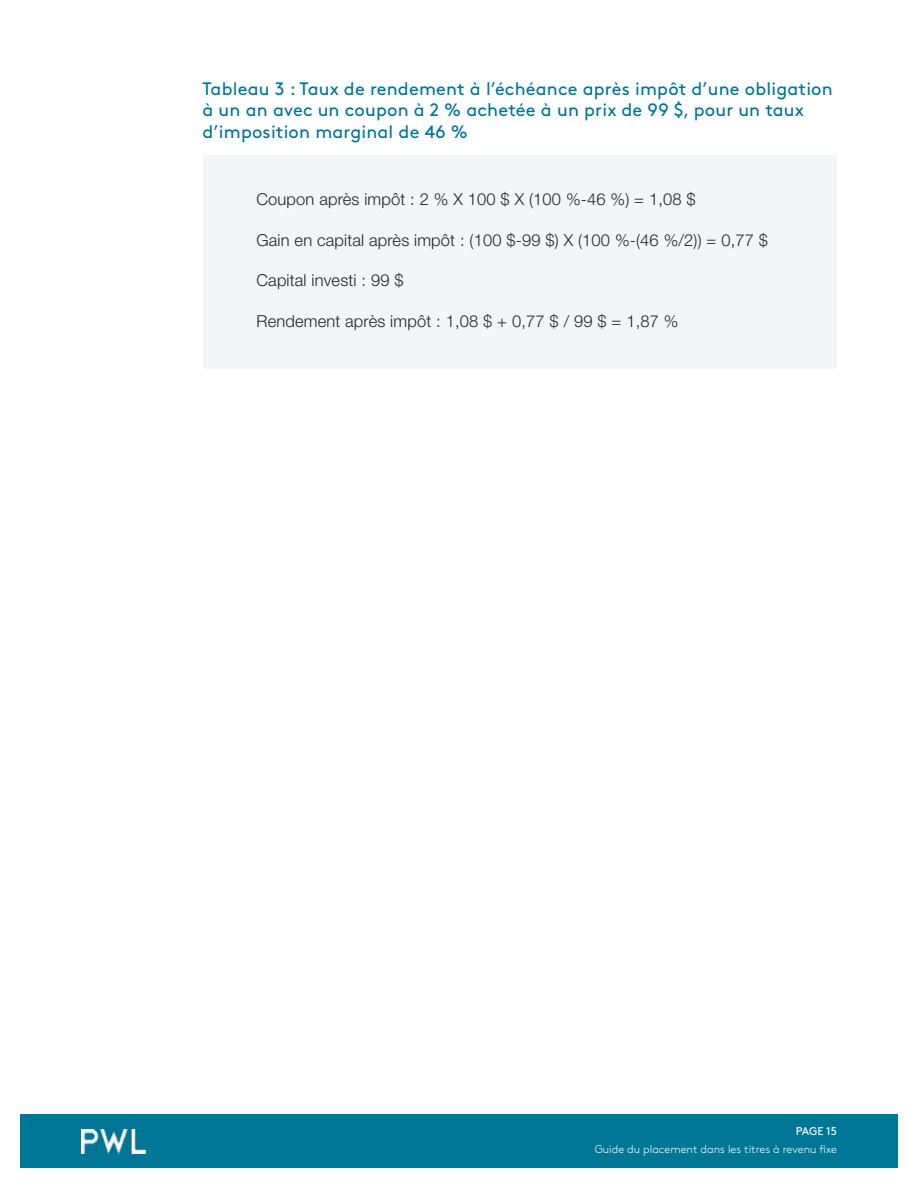
<style>
.page{position:relative;width:918px;height:1188px;background:#fff}
.page>*{position:absolute;margin:0;border:0;box-sizing:border-box;transform-origin:0 0}
.t1{font:18px/21.6px "Brown Std";letter-spacing:.01em;color:#007696}
.t2{font:300 16.5px "Helvetica Neue LT Std";letter-spacing:.01em;color:#242424}
.t3{font:300 11.25px "Brown Std";color:#fff}
.t4{font:11.25px "Brown Std";letter-spacing:-.005em;color:#fff}
</style>
<div class="page">
<div style="left:20px;top:1114px;width:878px;height:54px;background:#007696"></div>
<img style="left:81px;top:1129px;width:65px;height:24px">
<div style="left:203px;top:155px;width:634px;height:214px;background:#f2f6f6"></div>
<p class="t1" style="left:202px;top:78px;width:632px">Tableau 3 : Taux de rendement à l’échéance après impôt d’une obligation à un an avec un coupon à 2 % achetée à un prix de 99 $, pour un taux d’imposition marginal de 46 %</p>
<p class="t2" style="left:256px;top:189px;width:441px">Coupon après impôt : 2 % X 100 $ X (100 %-46 %) = 1,08 $</p>
<p class="t2" style="left:256px;top:230px;width:513px">Gain en capital après impôt : (100 $-99 $) X (100 %-(46 %/2)) = 0,77 $</p>
<p class="t2" style="left:256px;top:270px;width:149px">Capital investi : 99 $</p>
<p class="t2" style="left:256px;top:311px;width:424px">Rendement après impôt : 1,08 $ + 0,77 $ / 99 $ = 1,87 %</p>
<p class="t4" style="left:796px;top:1125px;width:43px">PAGE 15</p>
<p class="t3" style="left:595px;top:1143px;width:244px">Guide du placement dans les titres à revenu fixe</p>
</div>
